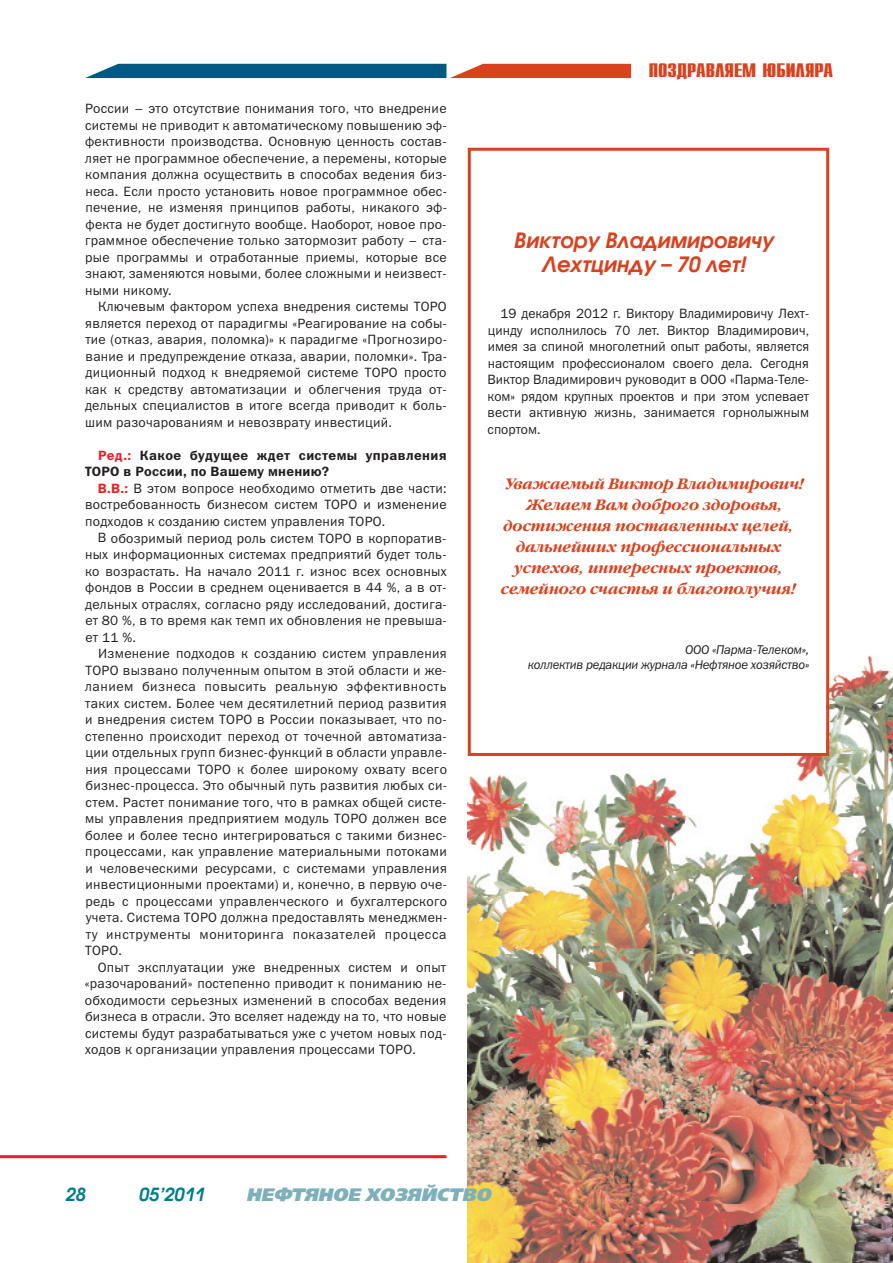
<style>
.page{position:relative;width:893px;height:1263px;background:#fff}
.page>*{position:absolute;margin:0;border:0;box-sizing:border-box;transform-origin:0 0}
.t1{font:italic 600 21px/24px "Avant Garde Gothic C";color:#d9421e;text-align:center}
.t2{font:19.5px "Star C";color:#d9421e;scale:1.25 1}
.t3{font:italic 18px "Free Set Black C";color:#7db0ba}
.t4{font:italic 600 18px "Avant Garde Gothic C";color:#007e8b}
.t5{font:italic 700 15px/21px "Garamond C";color:#d9421e;text-align:center}
.t6{font:13.5px/16.5px "Franklin Gothic Book C";letter-spacing:.02em;color:#231f20;text-align:justify}
.t7{font:13.5px/16.5px "Franklin Gothic Demi C";letter-spacing:.03em;color:#231f20}
.t8{font:italic 12.75px/15px "Franklin Gothic Book C";letter-spacing:-.02em;color:#231f20;text-align:right}
.s1{color:#ee1d23}
.s2{font-family:"Franklin Gothic Demi C";color:#ee1d23}
</style>
<div class="page">
<hr style="left:0;top:1155px;width:446px;height:3px;background:#ee1d23">
<img style="left:468px;top:604px;width:425px;height:659px">
<div style="left:471px;top:151px;width:355px;height:602px;background:#fff"></div>
<div style="left:468px;top:148px;width:361px;height:608px;border:3px solid #d9421e"></div>
<svg style="left:85px;top:64px;width:546px;height:14px;background:#525d6c"></svg>
<p class="t6" style="left:85px;top:101px;width:363px">России – это отсутствие понимания того, что внедрение системы не приводит к автоматическому повышению эф&shy;фективности производства. Основную ценность состав&shy;ляет не программное обеспечение, а перемены, которые компания должна осуществить в способах ведения биз&shy;неса. Если просто установить новое программное обес&shy;печение, не изменяя принципов работы, никакого эф&shy;фекта не будет достигнуто вообще. Наоборот, новое про&shy;граммное обеспечение только затормозит работу – ста&shy;рые программы и отработанные приемы, которые все знают, заменяются новыми, более сложными и неизвест&shy;ными никому.</p>
<p class="t6" style="left:85px;top:299px;width:363px;text-indent:13px">Ключевым фактором успеха внедрения системы ТОРО является переход от парадигмы «Реагирование на собы&shy;тие (отказ, авария, поломка)» к парадигме «Прогнозиро&shy;вание и предупреждение отказа, аварии, поломки». Тра&shy;диционный подход к внедряемой системе ТОРО просто как к средству автоматизации и облегчения труда от&shy;дельных специалистов в итоге всегда приводит к боль&shy;шим разочарованиям и невозврату инвестиций.</p>
<p class="t7" style="left:85px;top:447px;width:363px;text-indent:13px"><span class="s1">Ред.:</span> Какое будущее ждет системы управления<br>ТОРО в России, по Вашему мнению?</p>
<p class="t6" style="left:85px;top:480px;width:363px;text-indent:13px"><span class="s2">В.В.:</span> В этом вопросе необходимо отметить две части: востребованность бизнесом систем ТОРО и изменение подходов к созданию систем управления ТОРО.</p>
<p class="t6" style="left:85px;top:530px;width:363px;text-indent:13px">В обозримый период роль систем ТОРО в корпоратив&shy;ных информационных системах предприятий будет толь&shy;ко возрастать. На начало 2011 г. износ всех основных фондов в России в среднем оценивается в 44 %, а в от&shy;дельных отраслях, согласно ряду исследований, достига&shy;ет 80 %, в то время как темп их обновления не превыша&shy;ет 11 %.</p>
<p class="t6" style="left:85px;top:645px;width:364px;text-indent:13px">Изменение подходов к созданию систем управления ТОРО вызвано полученным опытом в этой области и же&shy;ланием бизнеса повысить реальную эффективность таких систем. Более чем десятилетний период развития и внедрения систем ТОРО в России показывает, что по&shy;степенно происходит переход от точечной автоматиза&shy;ции отдельных групп бизнес-функций в области управле&shy;ния процессами ТОРО к более широкому охвату всего бизнес-процесса. Это обычный путь развития любых си&shy;стем. Растет понимание того, что в рамках общей систе&shy;мы управления предприятием модуль ТОРО должен все более и более тесно интегрироваться с такими бизнес&shy;процессами, как управление материальными потоками и человеческими ресурсами, с системами управления инвестиционными проектами) и, конечно, в первую оче&shy;редь с процессами управленческого и бухгалтерского учета. Система ТОРО должна предоставлять менеджмен&shy;ту инструменты мониторинга показателей процесса ТОРО.</p>
<p class="t6" style="left:85px;top:959px;width:363px;text-indent:13px">Опыт эксплуатации уже внедренных систем и опыт «разочарований» постепенно приводит к пониманию не&shy;обходимости серьезных изменений в способах ведения бизнеса в отрасли. Это вселяет надежду на то, что новые системы будут разрабатываться уже с учетом новых под&shy;ходов к организации управления процессами ТОРО.</p>
<h2 class="t2" style="left:649px;top:59px;width:149px">ПОЗДРАВЛЯЕМ ЮБИЛЯРА</h2>
<h1 class="t1" style="left:514px;top:228px;width:261px">Виктору Владимировичу<br>Лехтцинду – 70 лет!</h1>
<p class="t6" style="left:488px;top:305px;width:323px;text-indent:13px">19 декабря 2012 г. Виктору Владимировичу Лехт&shy;цинду исполнилось 70 лет. Виктор Владимирович, имея за спиной многолетний опыт работы, является настоящим профессионалом своего дела. Сегодня Виктор Владимирович руководит в ООО «Парма-Теле&shy;ком» рядом крупных проектов и при этом успевает вести активную жизнь, занимается горнолыжным спортом.</p>
<p class="t5" style="left:501px;top:473px;width:305px">Уважаемый Виктор Владимирович!<br>Желаем Вам доброго здоровья, достижения поставленных целей, дальнейших профессиональных успехов, интересных проектов, семейного счастья и благополучия!</p>
<p class="t8" style="left:528px;top:642px;width:283px">ООО «Парма-Телеком»,<br>коллектив редакции журнала «Нефтяное хозяйство»</p>
<h3 class="t4" style="left:66px;top:1184px;width:22px">28</h3>
<h3 class="t4" style="left:139px;top:1184px;width:67px">05’2011</h3>
<h3 class="t3" style="left:246px;top:1184px;width:246px">НЕФТЯНОЕ ХОЗЯЙСТВО</h3>
</div>
